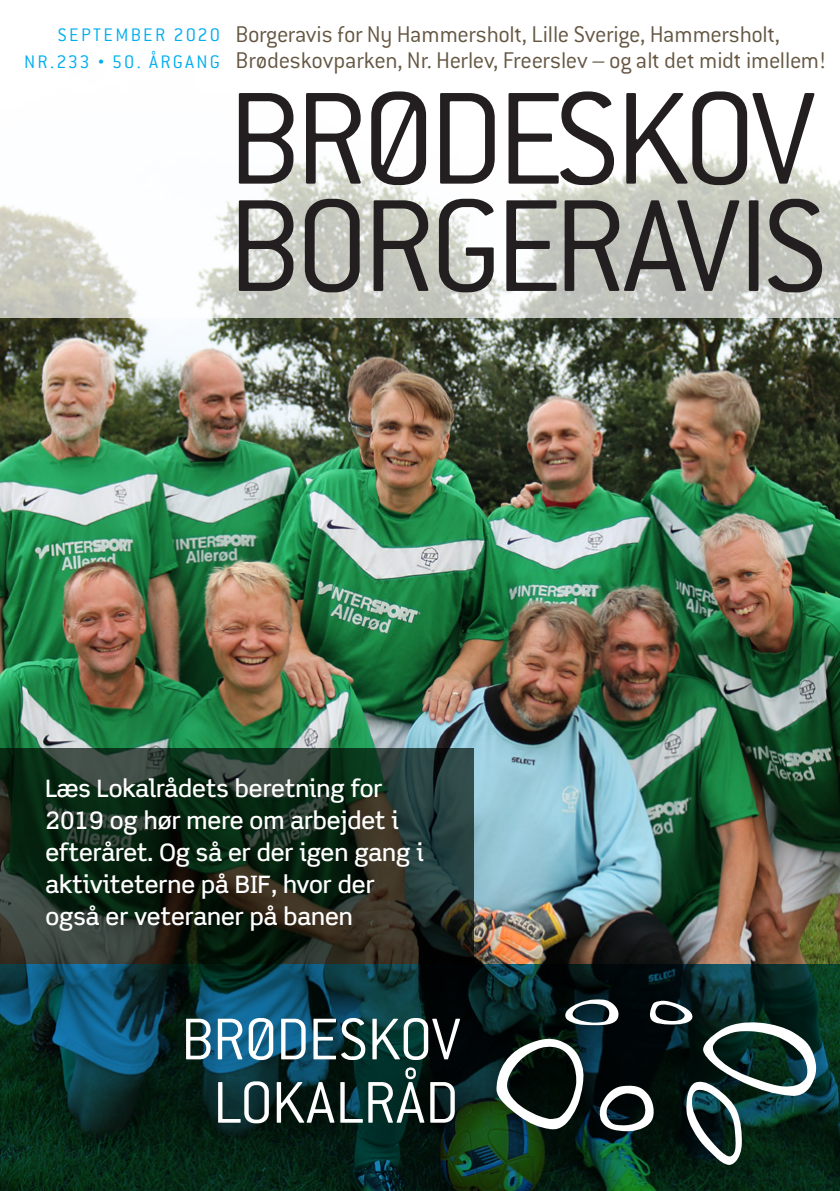
<style>
.page{position:relative;width:840px;height:1191px;background:#fff}
.page>*{position:absolute;margin:0;border:0;box-sizing:border-box;transform-origin:0 0}
.t1{font:300 144px "Conduit ITC";letter-spacing:-.05em;color:#231f20}
.Brød{font:300 25px "Conduit ITC";letter-spacing:-.015em;color:#655743}
.Manchet{font:500 24px/32px "Scene Alt";color:#fff}
.t2{font:300 20px "Conduit ITC";letter-spacing:.115em;color:#00aeef}
.s1{font-size:14px}
</style>
<div class="page">
<img style="left:0;top:317px;width:839px;height:647px">
<svg style="left:0;top:151px;width:839px;height:166px"></svg>
<svg style="left:0;top:964px;width:839px;height:227px;background:#082f2d"></svg>
<svg style="left:186px;top:1018px;width:24px;height:41px"></svg>
<svg style="left:218px;top:1018px;width:24px;height:41px"></svg>
<svg style="left:248px;top:1018px;width:25px;height:42px"></svg>
<svg style="left:281px;top:1018px;width:24px;height:41px"></svg>
<svg style="left:313px;top:1018px;width:52px;height:42px"></svg>
<svg style="left:372px;top:1018px;width:88px;height:42px"></svg>
<svg style="left:218px;top:1081px;width:51px;height:42px"></svg>
<svg style="left:276px;top:1082px;width:58px;height:40px"></svg>
<svg style="left:340px;top:1082px;width:22px;height:40px"></svg>
<svg style="left:368px;top:1067px;width:56px;height:55px"></svg>
<svg style="left:430px;top:1082px;width:24px;height:40px"></svg>
<svg style="left:496px;top:999px;width:321px;height:165px;background:#293e3a"></svg>
<svg style="left:0;top:748px;width:473px;height:216px;background:#1d2e21"></svg>
<p class="t2" style="left:58px;top:24px;width:163px">SEPTEMBER 2020</p>
<p class="t2" style="left:24px;top:51px;width:197px">NR.233 <span class="s1">•</span> 50. ÅRGANG</p>
<p class="Brød" style="left:235px;top:20px;width:545px">Borgeravis for Ny Hammersholt, Lille Sverige, Hammersholt,</p>
<p class="Brød" style="left:235px;top:46px;width:591px">Brødeskovparken, Nr. Herlev, Freerslev – og alt det midt imellem!</p>
<p class="t1" style="left:227px;top:60px;width:590px">BRØDESKOV</p>
<p class="t1" style="left:227px;top:168px;width:600px">BORGERAVIS</p>
<p class="Manchet" style="left:45px;top:771px;width:379px">Læs Lokalrådets beretning for<br>2019 og hør mere om arbejdet i efteråret. Og så er der igen gang i aktiviteterne på BIF, hvor der også er veteraner på banen</p>
</div>
